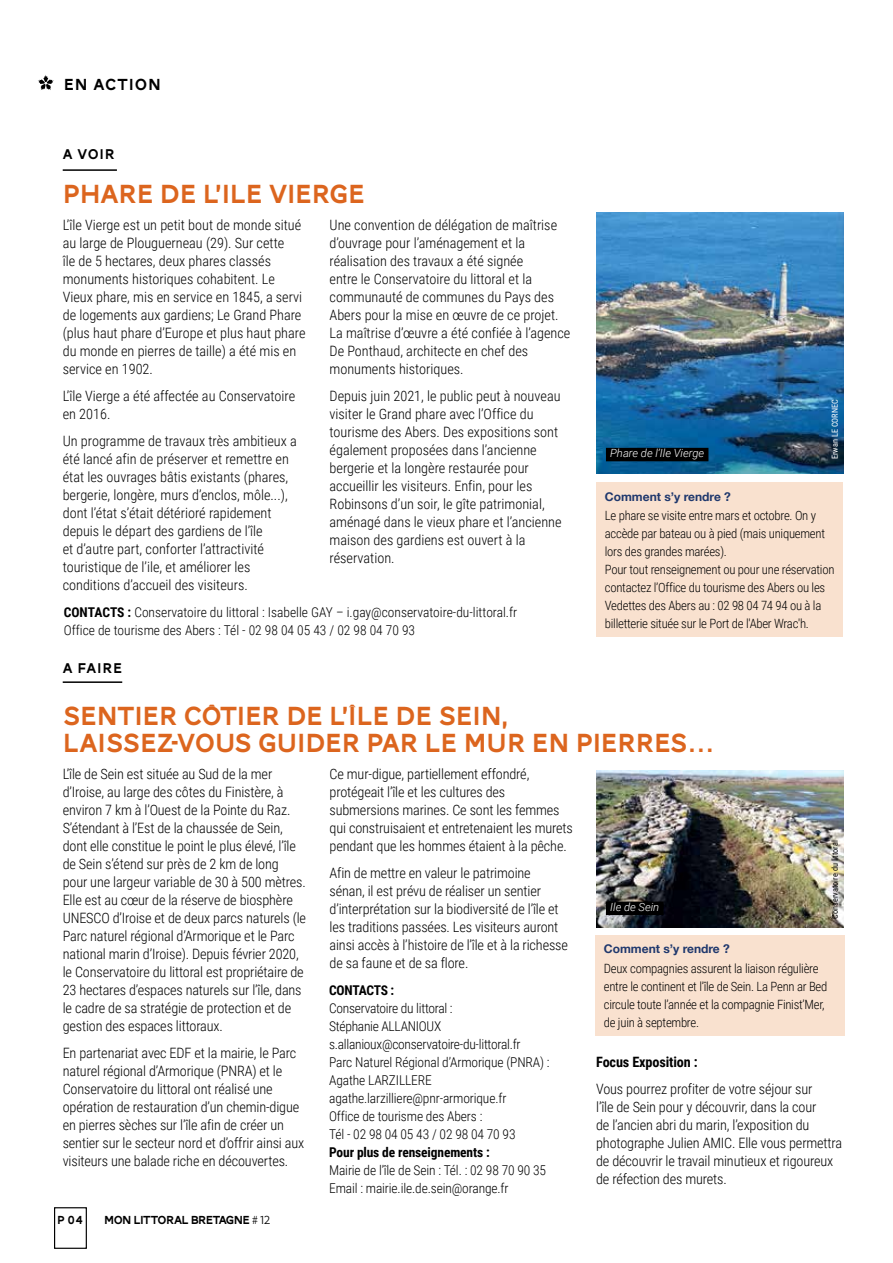
<style>
.page{position:relative;width:893px;height:1263px;background:#fff}
.page>*{position:absolute;margin:0;border:0;box-sizing:border-box;transform-origin:0 0}
.t1{font:27px/27px "AW Conqueror Carved One";letter-spacing:-.01em;color:#dc651e}
.t2{font:16.5px "AW Conqueror Carved One";letter-spacing:.05em;color:#000}
.t3{font:14.55px "AW Conqueror Carved One";letter-spacing:.05em;color:#000}
.t4{font:300 14.25px/18px "Roboto Condensed";letter-spacing:-.01em;color:#000}
.t5{font:700 14.25px "Roboto Condensed";letter-spacing:-.01em;color:#000}
.t6{font:300 13.5px/18px "Roboto Condensed";letter-spacing:-.01em;color:#000}
.t7{font:700 13.5px "Roboto Condensed";letter-spacing:-.01em;color:#000}
.t8{font:300 12.75px/18px "Roboto Condensed";letter-spacing:-.02em;color:#000}
.t9{font:700 12px "Helvetica Neue";color:#1f386d}
.t10{font:12px "AW Conqueror Carved One";letter-spacing:-.05em;color:#000}
.t11{font:italic 300 11.25px "Roboto";color:#fff}
.t12{font:8.25px "Roboto Condensed";color:#000}
.t13{font:8.25px "Roboto Condensed";color:#fff}
.s1{font-weight:700}
.s2{font-family:"AW Conqueror Sans";font-weight:300}
</style>
<div class="page">
<div style="left:54px;top:1207px;width:33px;height:42px;border:1px solid #000"></div>
<svg style="left:38px;top:75px;width:16px;height:15px"></svg>
<div style="left:596px;top:482px;width:247px;height:154px;background:#f9e1cf"></div>
<div style="left:595px;top:935px;width:250px;height:100px;background:#f9e1cf"></div>
<hr style="left:63px;top:681px;width:59px;height:2px;background:#000">
<hr style="left:63px;top:169px;width:54px;height:2px;background:#000">
<img style="left:596px;top:213px;width:247px;height:260px">
<img style="left:596px;top:770px;width:247px;height:157px">
<div style="left:606px;top:901px;width:58px;height:14px;background:#000"></div>
<div style="left:606px;top:448px;width:102px;height:13px;background:#000"></div>
<p class="t2" style="left:64px;top:77px;width:99px">EN ACTION</p>
<p class="t3" style="left:63px;top:147px;width:54px">A VOIR</p>
<h1 class="t1" style="left:63px;top:183px;width:304px">PHARE DE L’ILE VIERGE</h1>
<p class="t4" style="left:63px;top:216px;width:244px">L’île Vierge est un petit bout de monde situé au large de Plouguerneau (29). Sur cette<br>île de 5 hectares, deux phares classés monuments historiques cohabitent. Le Vieux phare, mis en service en 1845, a servi de logements aux gardiens; Le Grand Phare (plus haut phare d’Europe et plus haut phare du monde en pierres de taille) a été mis en service en 1902.</p>
<p class="t4" style="left:63px;top:387px;width:234px">L’île Vierge a été affectée au Conservatoire en 2016.</p>
<p class="t4" style="left:63px;top:432px;width:236px">Un programme de travaux très ambitieux a été lancé afin de préserver et remettre en état les ouvrages bâtis existants (phares, bergerie, longère, murs d’enclos, môle...), dont l’état s’était détérioré rapidement depuis le départ des gardiens de l’île<br>et d’autre part, conforter l’attractivité touristique de l’ile, et améliorer les conditions d’accueil des visiteurs.</p>
<p class="t4" style="left:330px;top:216px;width:242px">Une convention de délégation de maîtrise d’ouvrage pour l’aménagement et la réalisation des travaux a été signée<br>entre le Conservatoire du littoral et la communauté de communes du Pays des Abers pour la mise en œuvre de ce projet.<br>La maîtrise d’œuvre a été confiée à l’agence De Ponthaud, architecte en chef des monuments historiques.</p>
<p class="t4" style="left:330px;top:387px;width:233px">Depuis juin 2021, le public peut à nouveau visiter le Grand phare avec l’Office du tourisme des Abers. Des expositions sont également proposées dans l’ancienne bergerie et la longère restaurée pour accueillir les visiteurs. Enfin, pour les Robinsons d’un soir, le gîte patrimonial, aménagé dans le vieux phare et l’ancienne maison des gardiens est ouvert à la réservation.</p>
<p class="t6" style="left:64px;top:603px;width:455px"><span class="s1">CONTACTS :</span> Conservatoire du littoral : Isabelle GAY – i.gay@conservatoire-du-littoral.fr<br>Office de tourisme des Abers : Tél - 02 98 04 05 43 / 02 98 04 70 93</p>
<p class="t3" style="left:63px;top:662px;width:61px">A FAIRE</p>
<p class="t11" style="left:610px;top:445px;width:96px">Phare de l’Ile Vierge</p>
<p class="t13" style="left:829px;top:459px;width:61px;rotate:-90deg">Erwan LE CORNEC</p>
<p class="t9" style="left:605px;top:487px;width:128px">Comment s’y rendre ?</p>
<p class="t8" style="left:605px;top:506px;width:231px">Le phare se visite entre mars et octobre. On y accède par bateau ou à pied (mais uniquement lors des grandes marées).<br>Pour tout renseignement ou pour une réservation contactez l’Office du tourisme des Abers ou les Vedettes des Abers au : 02 98 04 74 94 ou à la billetterie située sur le Port de l'Aber Wrac'h.</p>
<h1 class="t1" style="left:63px;top:705px;width:653px">SENTIER CÔTIER DE L’ÎLE DE SEIN,<br>LAISSEZ-VOUS GUIDER PAR LE MUR EN PIERRES…</h1>
<p class="t4" style="left:63px;top:765px;width:245px">L’île de Sein est située au Sud de la mer d’Iroise, au large des côtes du Finistère, à environ 7 km à l’Ouest de la Pointe du Raz.<br>S’étendant à l’Est de la chaussée de Sein, dont elle constitue le point le plus élevé, l’île de Sein s’étend sur près de 2 km de long pour une largeur variable de 30 à 500 mètres.<br>Elle est au cœur de la réserve de biosphère UNESCO d’Iroise et de deux parcs naturels (le Parc naturel régional d’Armorique et le Parc national marin d’Iroise). Depuis février 2020, le Conservatoire du littoral est propriétaire de 23 hectares d’espaces naturels sur l’île, dans le cadre de sa stratégie de protection et de gestion des espaces littoraux.</p>
<p class="t4" style="left:63px;top:1043px;width:243px">En partenariat avec EDF et la mairie, le Parc naturel régional d’Armorique (PNRA) et le Conservatoire du littoral ont réalisé une opération de restauration d’un chemin-digue en pierres sèches sur l’île afin de créer un sentier sur le secteur nord et d’offrir ainsi aux visiteurs une balade riche en découvertes.</p>
<p class="t10" style="left:57px;top:1214px;width:27px">P 04</p>
<p class="t10" style="left:104px;top:1215px;width:168px">MON LITTORAL BRETAGNE <span class="s2"># 12</span></p>
<p class="t4" style="left:330px;top:764px;width:245px">Ce mur-digue, partiellement effondré, protégeait l’île et les cultures des submersions marines. Ce sont les femmes qui construisaient et entretenaient les murets pendant que les hommes étaient à la pêche.</p>
<p class="t4" style="left:330px;top:863px;width:240px">Afin de mettre en valeur le patrimoine sénan, il est prévu de réaliser un sentier d’interprétation sur la biodiversité de l’île et les traditions passées. Les visiteurs auront ainsi accès à l’histoire de l’île et à la richesse de sa faune et de sa flore.</p>
<p class="t7" style="left:329px;top:981px;width:67px">CONTACTS :</p>
<p class="t6" style="left:329px;top:999px;width:222px">Conservatoire du littoral :<br>Stéphanie ALLANIOUX s.allanioux@conservatoire-du-littoral.fr<br>Parc Naturel Régional d’Armorique (PNRA) :<br>Agathe LARZILLERE agathe.larzilliere@pnr-armorique.fr<br>Office de tourisme des Abers :<br>Tél - 02 98 04 05 43 / 02 98 04 70 93</p>
<p class="t7" style="left:329px;top:1143px;width:162px">Pour plus de renseignements :</p>
<p class="t6" style="left:329px;top:1161px;width:219px">Mairie de l’île de Sein : Tél. : 02 98 70 90 35<br>Email : mairie.ile.de.sein@orange.fr</p>
<p class="t11" style="left:610px;top:899px;width:51px">Ile de Sein</p>
<p class="t12" style="left:829px;top:918px;width:79px;rotate:-90deg">Conservatoire du littoral</p>
<p class="t9" style="left:604px;top:940px;width:128px">Comment s’y rendre ?</p>
<p class="t8" style="left:604px;top:959px;width:225px">Deux compagnies assurent la liaison régulière entre le continent et l’île de Sein. La Penn ar Bed circule toute l’année et la compagnie Finist’Mer, de juin à septembre.</p>
<p class="t5" style="left:596px;top:1052px;width:103px">Focus Exposition :</p>
<p class="t4" style="left:596px;top:1080px;width:248px">Vous pourrez profiter de votre séjour sur<br>l’île de Sein pour y découvrir, dans la cour<br>de l’ancien abri du marin, l’exposition du photographe Julien AMIC. Elle vous permettra de découvrir le travail minutieux et rigoureux de réfection des murets.</p>
</div>
